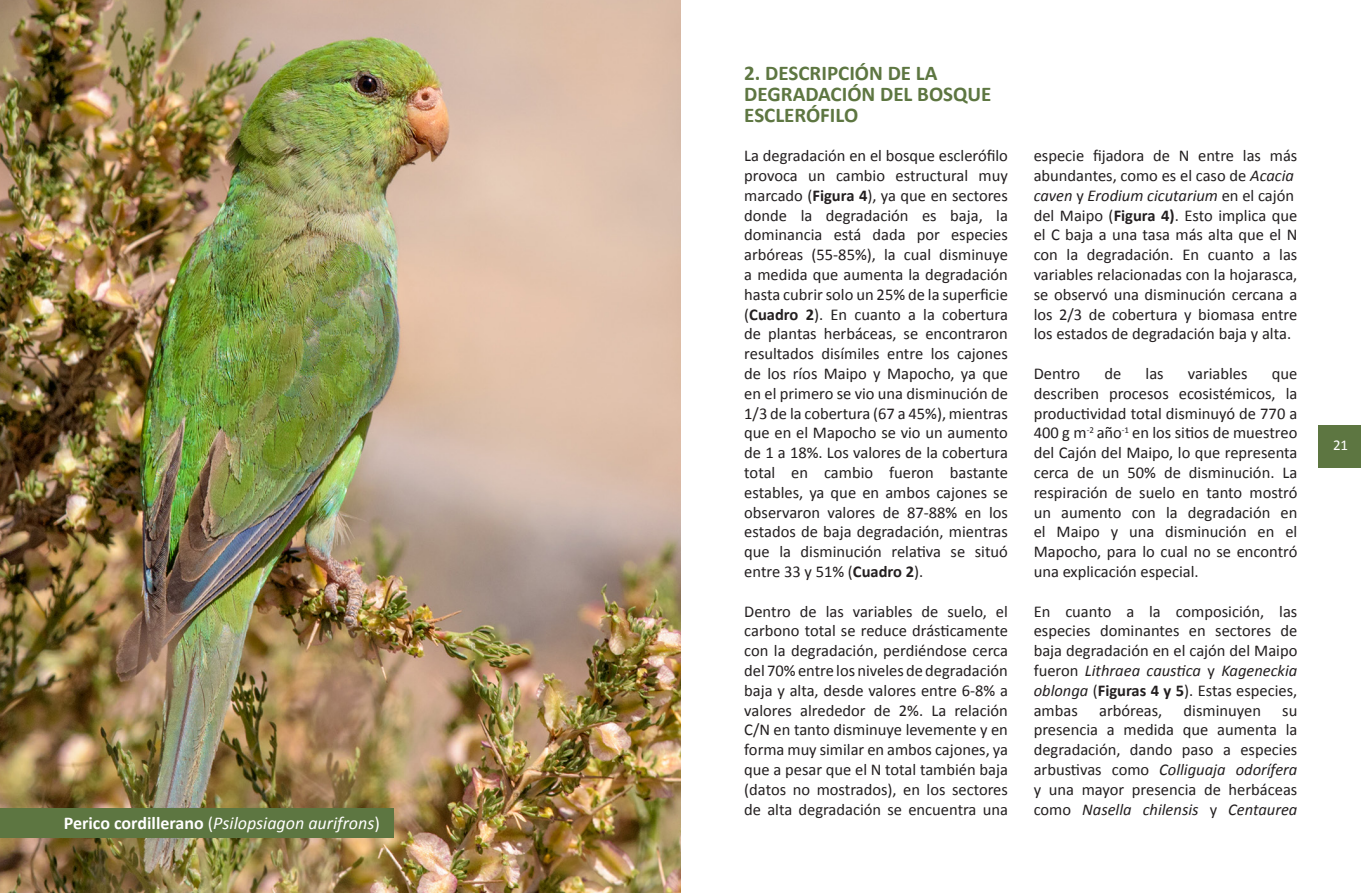
<style>
.page{position:relative;width:1361px;height:893px;background:#fff}
.page>*{position:absolute;margin:0;border:0;box-sizing:border-box;transform-origin:0 0}
.t1{font:700 21px/21px "Calibri";color:#5d7641}
.t2{font:italic 18px "Calibri";color:#fff}
.t3{font:16.5px/19.8px "Calibri";color:#231f20;text-align:justify}
.t4{font:italic 16.5px "Calibri";color:#231f20}
.t5{font:15px "Calibri";color:#fff}
.t6{font:9px "Calibri";color:#231f20}
.s1{font-weight:700;font-style:normal}
.s2{font-style:normal}
.s3{font-weight:700}
.s4{font-style:italic}
</style>
<div class="page">
<img style="left:0;top:0;width:680px;height:893px">
<div style="left:1318px;top:425px;width:43px;height:43px;background:#5d7641"></div>
<div style="left:0;top:808px;width:393px;height:30px;background:#5d7641"></div>
<p class="t2" style="left:64px;top:811px;width:317px"><span class="s1">Perico cordillerano</span> <span class="s2">(</span>Psilopsiagon aurifrons<span class="s2">)</span></p>
<p class="t1" style="left:744px;top:61px;width:249px">2. DESCRIPCIÓN DE LA<br>DEGRADACIÓN DEL BOSQUE<br>ESCLERÓFILO</p>
<p class="t3" style="left:744px;top:145px;width:265px">La degradación en el bosque esclerófilo provoca un cambio estructural muy marcado (<span class="s3">Figura 4</span>), ya que en sectores donde la degradación es baja, la dominancia está dada por especies arbóreas (55-85%), la cual disminuye a medida que aumenta la degradación hasta cubrir solo un 25% de la superficie (<span class="s3">Cuadro 2</span>). En cuanto a la cobertura de plantas herbáceas, se encontraron resultados disímiles entre los cajones de los ríos Maipo y Mapocho, ya que en el primero se vio una disminución de 1/3 de la cobertura (67 a 45%), mientras que en el Mapocho se vio un aumento de 1 a 18%. Los valores de la cobertura total en cambio fueron bastante estables, ya que en ambos cajones se observaron valores de 87-88% en los estados de baja degradación, mientras que la disminución relativa se situó entre 33 y 51% (<span class="s3">Cuadro 2</span>).</p>
<p class="t3" style="left:744px;top:600px;width:265px">Dentro de las variables de suelo, el carbono total se reduce drásticamente con la degradación, perdiéndose cerca del 70% entre los niveles de degradación baja y alta, desde valores entre 6-8% a valores alrededor de 2%. La relación C/N en tanto disminuye levemente y en forma muy similar en ambos cajones, ya que a pesar que el N total también baja (datos no mostrados), en los sectores de alta degradación se encuentra una</p>
<p class="t3" style="left:1033px;top:145px;width:265px">especie fijadora de N entre las más abundantes, como es el caso de <span class="s4">Acacia</span></p>
<p class="t4" style="left:1033px;top:185px;width:262px">caven <span class="s2">y</span> Erodium cicutarium <span class="s2">en el cajón</span></p>
<p class="t3" style="left:1033px;top:204px;width:265px">del Maipo (<span class="s3">Figura 4)</span>. Esto implica que el C baja a una tasa más alta que el N con la degradación. En cuanto a las variables relacionadas con la hojarasca, se observó una disminución cercana a los 2/3 de cobertura y biomasa entre los estados de degradación baja y alta.</p>
<p class="t3" style="left:1033px;top:363px;width:48px">Dentro</p>
<p class="t3" style="left:1104px;top:363px;width:18px">de</p>
<p class="t3" style="left:1145px;top:363px;width:20px">las</p>
<p class="t3" style="left:1188px;top:363px;width:61px">variables</p>
<p class="t3" style="left:1033px;top:363px;width:265px;text-indent:238px">que describen procesos ecosistémicos, la productividad total disminuyó de 770 a 400 g m año en los sitios de muestreo del Cajón del Maipo, lo que representa cerca de un 50% de disminución. La respiración de suelo en tanto mostró un aumento con la degradación en el Maipo y una disminución en el Mapocho, para lo cual no se encontró una explicación especial.</p>
<p class="t3" style="left:1033px;top:600px;width:265px">En cuanto a la composición, las especies dominantes en sectores de baja degradación en el cajón del Maipo fueron <span class="s4">Lithraea caustica</span> y <span class="s4">Kageneckia oblonga</span> (<span class="s3">Figuras 4 y 5</span>). Estas especies, ambas</p>
<p class="t6" style="left:1086px;top:425px;width:9px">-2</p>
<p class="t6" style="left:1122px;top:425px;width:9px">-1</p>
<p class="t3" style="left:1099px;top:699px;width:65px">arbóreas,</p>
<p class="t3" style="left:1183px;top:699px;width:79px">disminuyen</p>
<p class="t3" style="left:1033px;top:699px;width:265px;text-indent:249px">su presencia a medida que aumenta la degradación, dando paso a especies arbustivas como <span class="s4">Colliguaja odorífera </span>y una mayor presencia de herbáceas como <span class="s4">Nasella chilensis</span> y <span class="s4">Centaurea</span></p>
<p class="t5" style="left:1333px;top:436px;width:17px">21</p>
</div>
